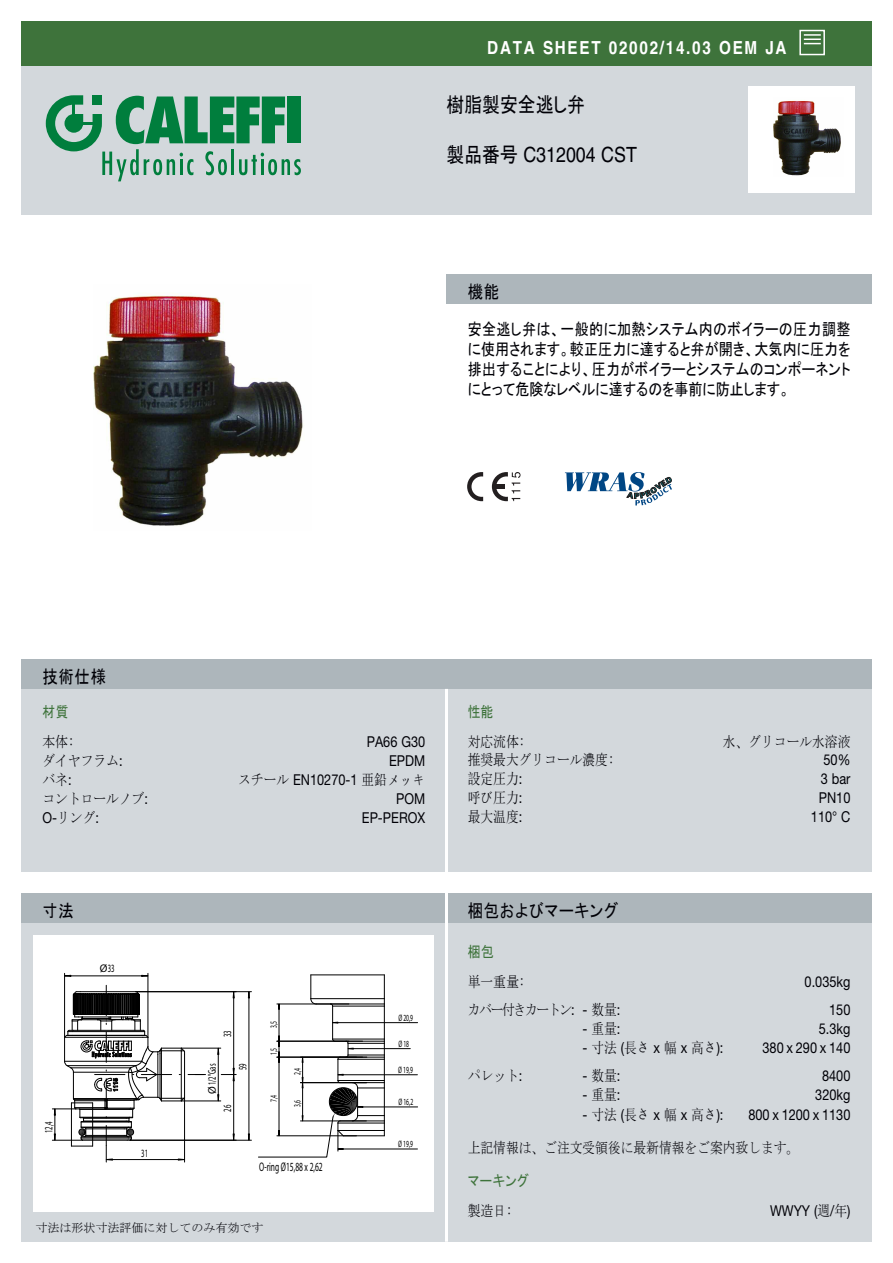
<style>
.page{position:relative;width:893px;height:1263px;background:#fff}
.page>*{position:absolute;margin:0;border:0;box-sizing:border-box;transform-origin:0 0}
.t1{font:21px "Helvetica";color:#000006;scale:.85 1}
.t2{font:21px "MS P Gothic";color:#000006;scale:.85 1}
.t3{font:700 18px "Helvetica";letter-spacing:.11em;color:#fff;scale:.85 1}
.t4{font:18px "MS P Gothic";letter-spacing:.05em;color:#000006;scale:.85 1}
.t5{font:16.5px/19.8px "MS P Gothic";color:#000006;text-align:justify;scale:.85 1}
.t6{font:15px "Helvetica Neue";color:#000006;scale:.85 1}
.t7{font:15px "MS Mincho";color:#000006;scale:.85 1}
.t8{font:15px "Sim Sun";color:#000006;scale:.85 1}
.t9{font:15px "MS Mincho";letter-spacing:-.1em;color:#000006;scale:.85 1}
.t10{font:15px "MS P Gothic";letter-spacing:.05em;color:#3e733b;scale:.85 1}
.t11{font:12.45px "Myriad Pro";color:#000;scale:.6 1}
.t12{font:12px "MS Mincho";color:#000006}
.t13{font:11.1px "Myriad Pro";color:#000;scale:.6 1}
.t14{font:11.1px "Myriad Pro";color:#000}
.t15{font:9.45px "Myriad Pro";color:#000;scale:.6 1}
.s1{font-family:"MS P Gothic"}
.s2{font-family:"Helvetica Neue"}
.s3{font-family:"MS Mincho"}
.s4{font-family:"Sim Sun"}
</style>
<div class="page">
<div style="left:21px;top:659px;width:851px;height:213px;background:#d3d8dc"></div>
<div style="left:21px;top:893px;width:851px;height:349px;background:#d3d8dc"></div>
<div style="left:21px;top:659px;width:851px;height:30px;background:#adb6bb"></div>
<div style="left:446px;top:274px;width:426px;height:30px;background:#adb6bb"></div>
<hr style="left:445px;top:689px;width:3px;height:191px;background:#fff">
<div style="left:21px;top:21px;width:851px;height:194px;background:#d3d8dc"></div>
<div style="left:21px;top:21px;width:851px;height:45px;background:#3e733b"></div>
<svg style="left:46px;top:95px;width:255px;height:86px"></svg>
<div style="left:799px;top:30px;width:26px;height:25px;border:2px solid #fff"></div>
<svg style="left:804px;top:34px;width:17px;height:10px"></svg>
<div style="left:748px;top:86px;width:106px;height:107px;background:#fff"></div>
<img style="left:773px;top:100px;width:68px;height:76px">
<img style="left:93px;top:295px;width:210px;height:231px">
<div style="left:21px;top:893px;width:425px;height:30px;background:#adb6bb"></div>
<div style="left:446px;top:893px;width:426px;height:30px;background:#adb6bb"></div>
<div style="left:34px;top:935px;width:400px;height:276px;background:#fff"></div>
<hr style="left:233px;top:1081px;width:1px;height:53px;background:#000">
<svg style="left:233px;top:1133px;width:2px;height:7px"></svg>
<hr style="left:64px;top:973px;width:1px;height:64px;background:#000">
<hr style="left:148px;top:973px;width:1px;height:64px;background:#000">
<hr style="left:71px;top:975px;width:71px;height:1px;background:#000">
<svg style="left:64px;top:975px;width:7px;height:2px"></svg>
<svg style="left:141px;top:975px;width:8px;height:2px"></svg>
<hr style="left:130px;top:1140px;width:121px;height:1px;background:#000">
<hr style="left:136px;top:991px;width:115px;height:1px;background:#000">
<hr style="left:249px;top:998px;width:1px;height:136px;background:#000">
<svg style="left:248px;top:1133px;width:2px;height:8px"></svg>
<svg style="left:248px;top:991px;width:2px;height:7px"></svg>
<hr style="left:233px;top:998px;width:1px;height:70px;background:#000">
<svg style="left:221px;top:1068px;width:15px;height:13px"></svg>
<svg style="left:233px;top:992px;width:2px;height:6px"></svg>
<hr style="left:181px;top:1101px;width:40px;height:1px;background:#000">
<hr style="left:181px;top:1048px;width:40px;height:1px;background:#000">
<hr style="left:218px;top:1054px;width:1px;height:41px;background:#000">
<svg style="left:217px;top:1047px;width:2px;height:8px"></svg>
<svg style="left:217px;top:1094px;width:2px;height:8px"></svg>
<hr style="left:338px;top:1022px;width:80px;height:1px;background:#000">
<hr style="left:353px;top:1048px;width:57px;height:1px;background:#000">
<hr style="left:343px;top:1074px;width:74px;height:1px;background:#000">
<hr style="left:363px;top:1107px;width:55px;height:1px;background:#000">
<hr style="left:343px;top:1149px;width:74px;height:1px;background:#000">
<svg style="left:258px;top:975px;width:127px;height:182px"></svg>
<svg style="left:52px;top:985px;width:154px;height:177px"></svg>
<hr style="left:445px;top:885px;width:3px;height:357px;background:#fff">
<svg style="left:565px;top:472px;width:107px;height:33px"></svg>
<svg style="left:467px;top:472px;width:16px;height:29px"></svg>
<svg style="left:492px;top:472px;width:28px;height:29px"></svg>
<p class="t3" style="left:487px;top:36px;width:354px">DATA SHEET 02002/14.03 OEM JA</p>
<h1 class="t2" style="left:446px;top:94px;width:165px">樹脂製安全逃し弁</h1>
<h1 class="t1" style="left:446px;top:142px;width:226px"><span class="s1">製品番号</span> C312004 CST</h1>
<p class="t4" style="left:468px;top:283px;width:38px">機能</p>
<p class="t5" style="left:468px;top:320px;width:452px">安全逃し弁は、一般的に加熱システム内のボイラーの圧力調整に使用されます。較正圧力に達すると弁が開き、大気内に圧力を排出することにより、圧力がボイラーとシステムのコンポーネントにとって危険なレベルに達するのを事前に防止します。</p>
<p class="t4" style="left:43px;top:668px;width:76px">技術仕様</p>
<p class="t10" style="left:43px;top:704px;width:32px">材質</p>
<p class="t7" style="left:43px;top:734px;width:39px">本体:</p>
<p class="t6" style="left:367px;top:736px;width:70px">PA66 G30</p>
<p class="t7" style="left:43px;top:753px;width:96px">ダイヤフラム<span class="s2">:</span></p>
<p class="t6" style="left:389px;top:755px;width:44px">EPDM</p>
<p class="t7" style="left:43px;top:772px;width:36px">バネ<span class="s2">:</span></p>
<p class="t6" style="left:238px;top:774px;width:222px"><span class="s3">スチール</span> EN10270-1 <span class="s4">亜鉛メッキ</span></p>
<p class="t7" style="left:43px;top:791px;width:126px">コントロールノブ<span class="s2">:</span></p>
<p class="t6" style="left:396px;top:794px;width:36px">POM</p>
<p class="t6" style="left:43px;top:813px;width:68px">O-<span class="s3">リング</span>:</p>
<p class="t6" style="left:362px;top:813px;width:76px">EP-PEROX</p>
<p class="t10" style="left:468px;top:704px;width:31px">性能</p>
<p class="t7" style="left:468px;top:734px;width:69px">対応流体:</p>
<p class="t7" style="left:723px;top:734px;width:151px">水、グリコール水溶液</p>
<p class="t7" style="left:468px;top:752px;width:174px">推奨最大グリコール濃度:</p>
<p class="t6" style="left:823px;top:754px;width:33px">50%</p>
<p class="t8" style="left:468px;top:771px;width:66px">設定圧力<span class="s2">:</span></p>
<p class="t6" style="left:821px;top:773px;width:36px">3 bar</p>
<p class="t8" style="left:468px;top:790px;width:66px">呼び圧力<span class="s2">:</span></p>
<p class="t6" style="left:819px;top:792px;width:39px">PN10</p>
<p class="t8" style="left:468px;top:809px;width:66px">最大温度<span class="s2">:</span></p>
<p class="t6" style="left:811px;top:812px;width:48px">110° C</p>
<p class="t4" style="left:43px;top:901px;width:38px">寸法</p>
<p class="t4" style="left:468px;top:901px;width:179px">梱包およびマーキング</p>
<p class="t14" style="left:100px;top:964px;width:16px">Ø33</p>
<p class="t13" style="left:44px;top:1133px;width:21px;rotate:-90deg">12,4</p>
<p class="t13" style="left:141px;top:1149px;width:13px">31</p>
<p class="t15" style="left:270px;top:1028px;width:13px;rotate:-90deg">3,5</p>
<p class="t13" style="left:223px;top:1037px;width:13px;rotate:-90deg">33</p>
<p class="t15" style="left:270px;top:1055px;width:13px;rotate:-90deg">1,5</p>
<p class="t14" style="left:208px;top:1093px;width:31px;rotate:-90deg">Ø1/2"Gas</p>
<p class="t13" style="left:238px;top:1070px;width:13px;rotate:-90deg">59</p>
<p class="t13" style="left:223px;top:1111px;width:13px;rotate:-90deg">26</p>
<p class="t15" style="left:270px;top:1102px;width:13px;rotate:-90deg">7,4</p>
<p class="t15" style="left:294px;top:1075px;width:13px;rotate:-90deg">2,4</p>
<p class="t15" style="left:294px;top:1107px;width:13px;rotate:-90deg">3,6</p>
<p class="t11" style="left:259px;top:1162px;width:108px">O-ring Ø15,88 x 2,62</p>
<p class="t12" style="left:36px;top:1222px;width:229px">寸法は形状寸法評価に対してのみ有効です</p>
<p class="t15" style="left:398px;top:1014px;width:26px">Ø 20,9</p>
<p class="t15" style="left:398px;top:1040px;width:19px">Ø18</p>
<p class="t15" style="left:398px;top:1066px;width:26px">Ø 19,9</p>
<p class="t15" style="left:398px;top:1098px;width:26px">Ø 16,2</p>
<p class="t15" style="left:398px;top:1140px;width:26px">Ø 19,9</p>
<p class="t10" style="left:468px;top:944px;width:32px">梱包</p>
<p class="t7" style="left:468px;top:974px;width:69px">単一重量:</p>
<p class="t6" style="left:805px;top:976px;width:55px">0.035kg</p>
<p class="t9" style="left:468px;top:1002px;width:181px">カバー付きカートン<span class="s2">: -</span> <span class="s4">数量</span><span class="s2">:</span></p>
<p class="t6" style="left:829px;top:1004px;width:27px">150</p>
<p class="t6" style="left:583px;top:1023px;width:46px">- <span class="s4">重量</span>:</p>
<p class="t6" style="left:819px;top:1023px;width:39px">5.3kg</p>
<p class="t8" style="left:583px;top:1040px;width:167px"><span class="s2">-</span> 寸法 <span class="s2">(</span>長さ <span class="s2">x</span> 幅 <span class="s2">x</span> 高さ<span class="s2">):</span></p>
<p class="t6" style="left:762px;top:1042px;width:105px">380 x 290 x 140</p>
<p class="t7" style="left:468px;top:1068px;width:66px">パレット<span class="s2">:</span></p>
<p class="t6" style="left:583px;top:1071px;width:46px">- <span class="s4">数量</span>:</p>
<p class="t6" style="left:822px;top:1071px;width:35px">8400</p>
<p class="t6" style="left:583px;top:1090px;width:46px">- <span class="s4">重量</span>:</p>
<p class="t6" style="left:815px;top:1090px;width:43px">320kg</p>
<p class="t8" style="left:583px;top:1107px;width:167px"><span class="s2">-</span> 寸法 <span class="s2">(</span>長さ <span class="s2">x</span> 幅 <span class="s2">x</span> 高さ<span class="s2">):</span></p>
<p class="t6" style="left:748px;top:1109px;width:122px">800 x 1200 x 1130</p>
<p class="t7" style="left:468px;top:1140px;width:391px">上記情報は、ご注文受領後に最新情報をご案内致します。</p>
<p class="t10" style="left:468px;top:1173px;width:74px">マーキング</p>
<p class="t7" style="left:468px;top:1203px;width:54px">製造日:</p>
<p class="t6" style="left:770px;top:1205px;width:96px">WWYY (<span class="s4">週</span>/<span class="s4">年</span>)</p>
</div>
